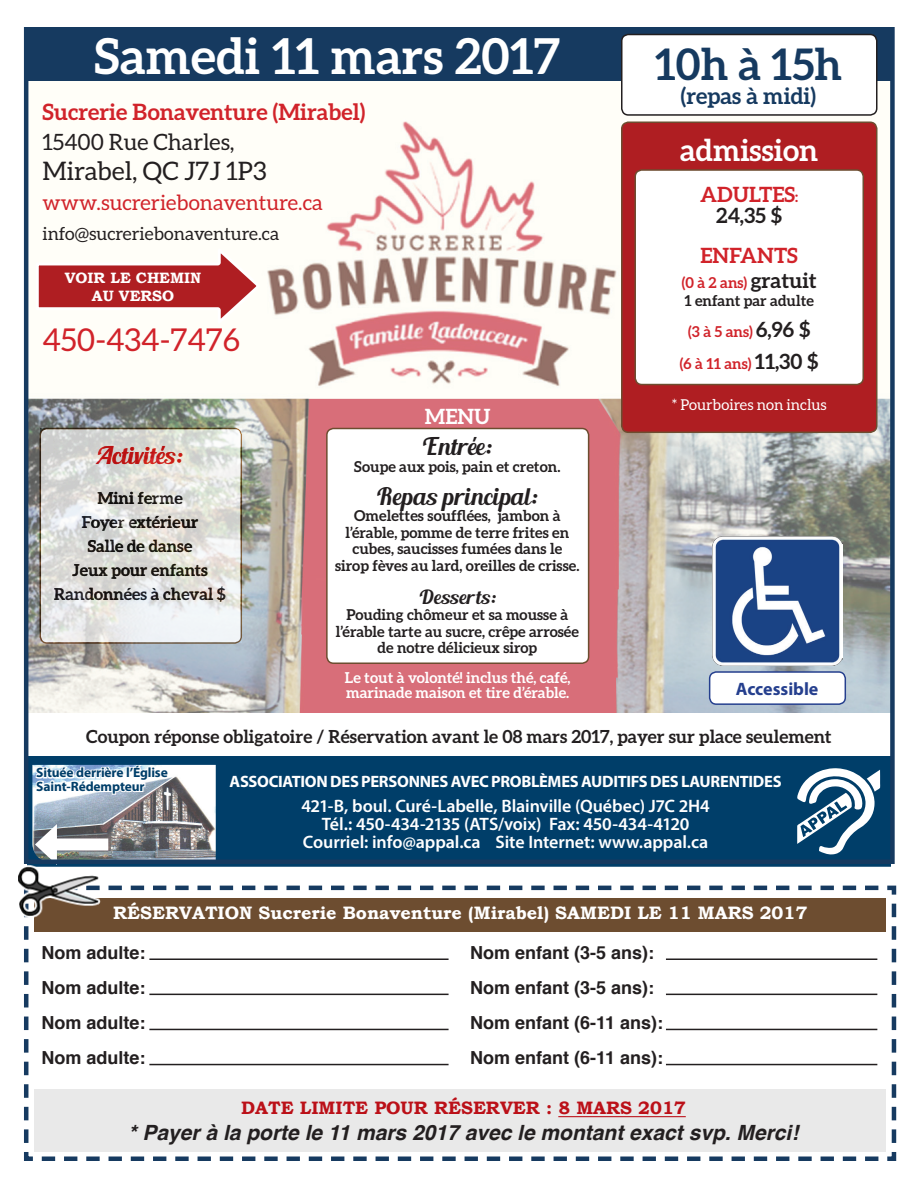
<style>
.page{position:relative;width:918px;height:1188px;background:#fff}
.page>*{position:absolute;margin:0;border:0;box-sizing:border-box;transform-origin:0 0}
.t1{font:700 49.5px "Aleo";color:#fff}
.t2{font:700 43.5px "Aleo";color:#163a60}
.t3{font:31.5px "Aleo";color:#d1232a}
.t4{font:700 30px "Aleo";color:#fff}
.t5{font:25.5px "Aleo";color:#231f20}
.t6{font:24px "Blenda Script";color:#231f20}
.t7{font:24px "Blenda Script";color:#d1232a}
.t8{font:700 22.5px "Aleo";color:#d1232a}
.t9{font:22.5px "Aleo";color:#231f20}
.t10{font:700 22.5px "Aleo";color:#163a60}
.t11{font:italic 700 21px "Helvetica";color:#231f20}
.t12{font:21px "Aleo";color:#d1232a}
.t13{font:700 21px/20.2px "Aleo";color:#d1232a;text-align:center}
.t14{font:700 21px "Aleo";color:#fff}
.t15{font:19.5px "Blenda Script";letter-spacing:.01em;color:#231f20}
.t16{font:600 18px/18px "Myriad Pro";letter-spacing:-.005em;color:#fff;text-align:center}
.t17{font:700 18px/35.1px "Helvetica";color:#231f20;text-align:justify}
.t18{font:700 18px "Aleo";color:#231f20}
.t19{font:700 18px "Bookman Old Style";color:#fff}
.t20{font:700 18px "Bookman Old Style";color:#bb1018}
.t21{font:18px "Aleo";color:#231f20}
.t22{font:700 18px "Myriad Pro";color:#253f8e}
.t23{font:700 16.5px/24px "Aleo";color:#231f20;text-align:center}
.t24{font:700 16.5px "Myriad Pro";letter-spacing:-.02em;color:#fff}
.t25{font:700 15px/16.5px "Aleo";color:#231f20;text-align:center}
.t26{font:700 15px/15px "Aleo";color:#fff}
.t27{font:700 15px/31.5px "Aleo";color:#d1232a;text-align:center}
.t28{font:15px "Aleo";color:#fff}
.t29{font:700 15px/18px "Bookman Old Style";color:#fff;text-align:center}
.t30{font:700 13.5px/13.5px "Myriad Pro";letter-spacing:-.01em;color:#003e69}
.s1{font-size:15px}
.s2{color:#231f20}
.s3{color:#d1232a}
.s4{font-size:21px}
.s5{font-size:21px;color:#231f20}
</style>
<div class="page">
<img style="left:29px;top:113px;width:861px;height:600px">
<div style="left:29px;top:756px;width:862px;height:111px;background:#003e69"></div>
<img style="left:32px;top:765px;width:184px;height:94px">
<svg style="left:34px;top:756px;width:136px;height:109px"></svg>
<svg style="left:797px;top:768px;width:83px;height:87px"></svg>
<div style="left:27px;top:27px;width:864px;height:54px;background:#163a60"></div>
<svg style="left:24px;top:885px;width:873px;height:276px"></svg>
<div style="left:24px;top:27px;width:871px;height:837px;border:4px solid #163a60"></div>
<div style="left:34px;top:1090px;width:852px;height:62px;background:#e9e9e9"></div>
<svg style="left:34px;top:246px;width:229px;height:83px"></svg>
<div style="left:34px;top:898px;width:852px;height:34px;background:#6d4d30"></div>
<hr style="left:558px;top:1116px;width:128px;height:1px;background:#bb1018">
<hr style="left:149px;top:958px;width:300px;height:2px;background:#231f20">
<hr style="left:149px;top:994px;width:300px;height:1px;background:#231f20">
<hr style="left:149px;top:1029px;width:300px;height:1px;background:#231f20">
<hr style="left:149px;top:1064px;width:300px;height:1px;background:#231f20">
<hr style="left:666px;top:958px;width:211px;height:2px;background:#231f20">
<hr style="left:666px;top:994px;width:211px;height:1px;background:#231f20">
<hr style="left:666px;top:1029px;width:211px;height:1px;background:#231f20">
<hr style="left:666px;top:1064px;width:211px;height:1px;background:#231f20">
<div style="left:622px;top:34px;width:255px;height:81px;background:#fff;border-radius:7px"></div>
<div style="left:621px;top:34px;width:257px;height:82px;border:2px solid #231f20;border-radius:7px"></div>
<img style="left:713px;top:536px;width:129px;height:129px">
<div style="left:710px;top:672px;width:135px;height:32px;background:#fff;border-radius:7px"></div>
<div style="left:709px;top:671px;width:137px;height:34px;border:2px solid #253f8e;border-radius:7px"></div>
<div style="left:622px;top:122px;width:255px;height:310px;background:#af1e22;border-radius:7px"></div>
<div style="left:621px;top:122px;width:257px;height:311px;border:2px solid #6d4d30;border-radius:7px"></div>
<div style="left:635px;top:170px;width:228px;height:215px;background:#fff;border-radius:7px"></div>
<div style="left:634px;top:169px;width:230px;height:216px;border:2px solid #6d4d30;border-radius:7px"></div>
<div style="left:327px;top:428px;width:262px;height:235px;background:#fff;border-radius:7px"></div>
<div style="left:326px;top:428px;width:263px;height:236px;border:2px solid #6d4d30;border-radius:7px"></div>
<svg style="left:40px;top:428px;width:201px;height:215px"></svg>
<div style="left:40px;top:428px;width:202px;height:216px;border:2px solid #6d4d30;border-radius:7px"></div>
<img style="left:18px;top:841px;width:91px;height:99px">
<h1 class="t1" style="left:94px;top:27px;width:467px">Samedi 11 mars 2017</h1>
<h2 class="t2" style="left:655px;top:39px;width:189px">10h à 15h</h2>
<h3 class="t10" style="left:681px;top:83px;width:137px">(repas à midi)</h3>
<h3 class="t8" style="left:43px;top:99px;width:324px">Sucrerie Bonaventure (Mirabel)</h3>
<h3 class="t9" style="left:43px;top:129px;width:194px">15400 Rue Charles,</h3>
<h3 class="t5" style="left:43px;top:156px;width:226px">Mirabel, QC J7J 1P3</h3>
<h3 class="t12" style="left:43px;top:191px;width:282px">www.sucreriebonaventure.ca</h3>
<p class="t21" style="left:43px;top:223px;width:238px">info@sucreriebonaventure.ca</p>
<h3 class="t4" style="left:680px;top:133px;width:140px">admission</h3>
<h3 class="t13" style="left:700px;top:184px;width:99px">ADULTES<span class="s1">:<br></span><span class="s2">24,35 $</span></h3>
<h3 class="t13" style="left:701px;top:245px;width:99px">ENFANTS</h3>
<p class="t25" style="left:682px;top:273px;width:137px;line-height:18px;text-align:left"><span class="s3">(0 à 2 ans)</span> <span class="s4">gratuit<br></span>1 enfant par adulte</p>
<p class="t27" style="left:680px;top:316px;width:140px">(3 à 5 ans) <span class="s5">6,96 $<br></span>(6 à 11 ans) <span class="s5">11,30 $</span></p>
<p class="t29" style="left:65px;top:268px;width:138px">VOIR LE CHEMIN<br>AU VERSO</p>
<h3 class="t3" style="left:43px;top:322px;width:199px">450-434-7476</h3>
<h3 class="t7" style="left:97px;top:440px;width:88px">Activités:</h3>
<p class="t23" style="left:54px;top:486px;width:173px">Mini ferme<br>Foyer extérieur<br>Salle de danse<br>Jeux pour enfants<br>Randonnées à cheval $</p>
<h3 class="t14" style="left:425px;top:404px;width:67px">MENU</h3>
<h3 class="t6" style="left:422px;top:431px;width:72px">Entrée:</h3>
<p class="t25" style="left:354px;top:458px;width:208px">Soupe aux pois, pain et creton.</p>
<h3 class="t6" style="left:376px;top:481px;width:164px">Repas principal:</h3>
<p class="t25" style="left:335px;top:507px;width:246px">Omelettes soufflées, jambon à l’érable, pomme de terre frites en cubes, saucisses fumées dans le sirop fèves au lard, oreilles de crisse.</p>
<h3 class="t15" style="left:418px;top:584px;width:80px">Desserts:</h3>
<p class="t25" style="left:336px;top:606px;width:245px">Pouding chômeur et sa mousse à l’érable tarte au sucre, crêpe arrosée de notre délicieux sirop</p>
<p class="t26" style="left:345px;top:670px;width:227px">Le tout à volonté! inclus thé, café, marinade maison et tire d’érable.</p>
<p class="t28" style="left:672px;top:396px;width:156px">* Pourboires non inclus</p>
<p class="t22" style="left:736px;top:677px;width:84px">Accessible</p>
<p class="t18" style="left:86px;top:726px;width:747px">Coupon réponse obligatoire / Réservation avant le 08 mars 2017, payer sur place seulement</p>
<p class="t30" style="left:36px;top:766px;width:133px">Située derrière l’Église<br>Saint-Rédempteur</p>
<p class="t24" style="left:230px;top:770px;width:553px">ASSOCIATION DES PERSONNES AVEC PROBLÈMES AUDITIFS DES LAURENTIDES</p>
<p class="t16" style="left:301px;top:797px;width:410px">421-B, boul. Curé-Labelle, Blainville (Québec) J7C 2H4<br>Tél.: 450-434-2135 (ATS/voix) Fax: 450-434-4120<br>Courriel: info@appal.ca Site Internet: www.appal.ca</p>
<p class="t19" style="left:113px;top:902px;width:696px">RÉSERVATION Sucrerie Bonaventure (Mirabel) SAMEDI LE 11 MARS 2017</p>
<p class="t17" style="left:41px;top:935px;width:106px">Nom adulte:<br>Nom adulte:<br>Nom adulte:<br>Nom adulte:</p>
<p class="t17" style="left:470px;top:935px;width:195px;text-align:left">Nom enfant (3-5 ans):<br>Nom enfant (3-5 ans):<br>Nom enfant (6-11 ans):<br>Nom enfant (6-11 ans):</p>
<p class="t20" style="left:241px;top:1097px;width:446px">DATE LIMITE POUR RÉSERVER : 8 MARS 2017</p>
<h3 class="t11" style="left:128px;top:1115px;width:672px">* Payer à la porte le 11 mars 2017 avec le montant exact svp. Merci!</h3>
</div>
